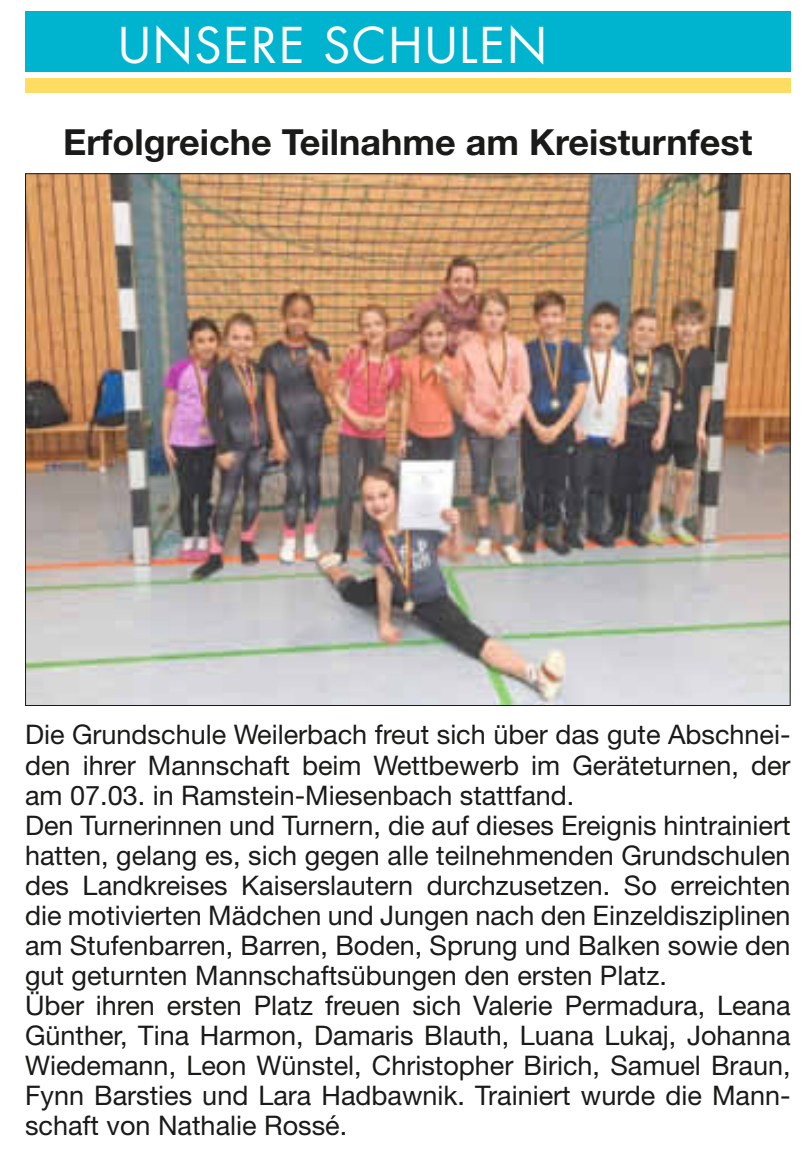
<style>
.page{position:relative;width:805px;height:1153px;background:#fff}
.page>*{position:absolute;margin:0;border:0;box-sizing:border-box;transform-origin:0 0}
.t1{font:48px "Mvrdgq Stmgsg Futura";letter-spacing:.04em;color:#fff}
.t2{font:700 36px "Helvetica Neue LT";color:#1a1a18}
.t3{font:27px/30px "Helvetica Neue LT Roman 22";color:#1a1a18}
</style>
<div class="page">
<div style="left:25px;top:78px;width:765px;height:15px;background:#ffdc62"></div>
<div style="left:25px;top:11px;width:765px;height:61px;background:#00b4cf"></div>
<img style="left:27px;top:175px;width:761px;height:529px">
<h1 class="t1" style="left:118px;top:14px;width:430px">UNSERE SCHULEN</h1>
<h2 class="t2" style="left:63px;top:120px;width:691px">Erfolgreiche Teilnahme am Kreisturnfest</h2>
<p class="t3" style="left:25px;top:719px;width:767px">Die Grundschule Weilerbach freut sich über das gute Abschnei&shy;den ihrer Mannschaft beim Wettbewerb im Geräteturnen, der am 07.03. in Ramstein-Miesenbach stattfand.<br>Den Turnerinnen und Turnern, die auf dieses Ereignis hintrainiert hatten, gelang es, sich gegen alle teilnehmenden Grundschulen des Landkreises Kaiserslautern durchzusetzen. So erreichten die motivierten Mädchen und Jungen nach den Einzeldisziplinen am Stufenbarren, Barren, Boden, Sprung und Balken sowie den gut geturnten Mannschaftsübungen den ersten Platz.<br>Über ihren ersten Platz freuen sich Valerie Permadura, Leana Günther, Tina Harmon, Damaris Blauth, Luana Lukaj, Johanna Wiedemann, Leon Wünstel, Christopher Birich, Samuel Braun, Fynn Barsties und Lara Hadbawnik. Trainiert wurde die Mann&shy;schaft von Nathalie Rossé.</p>
</div>
